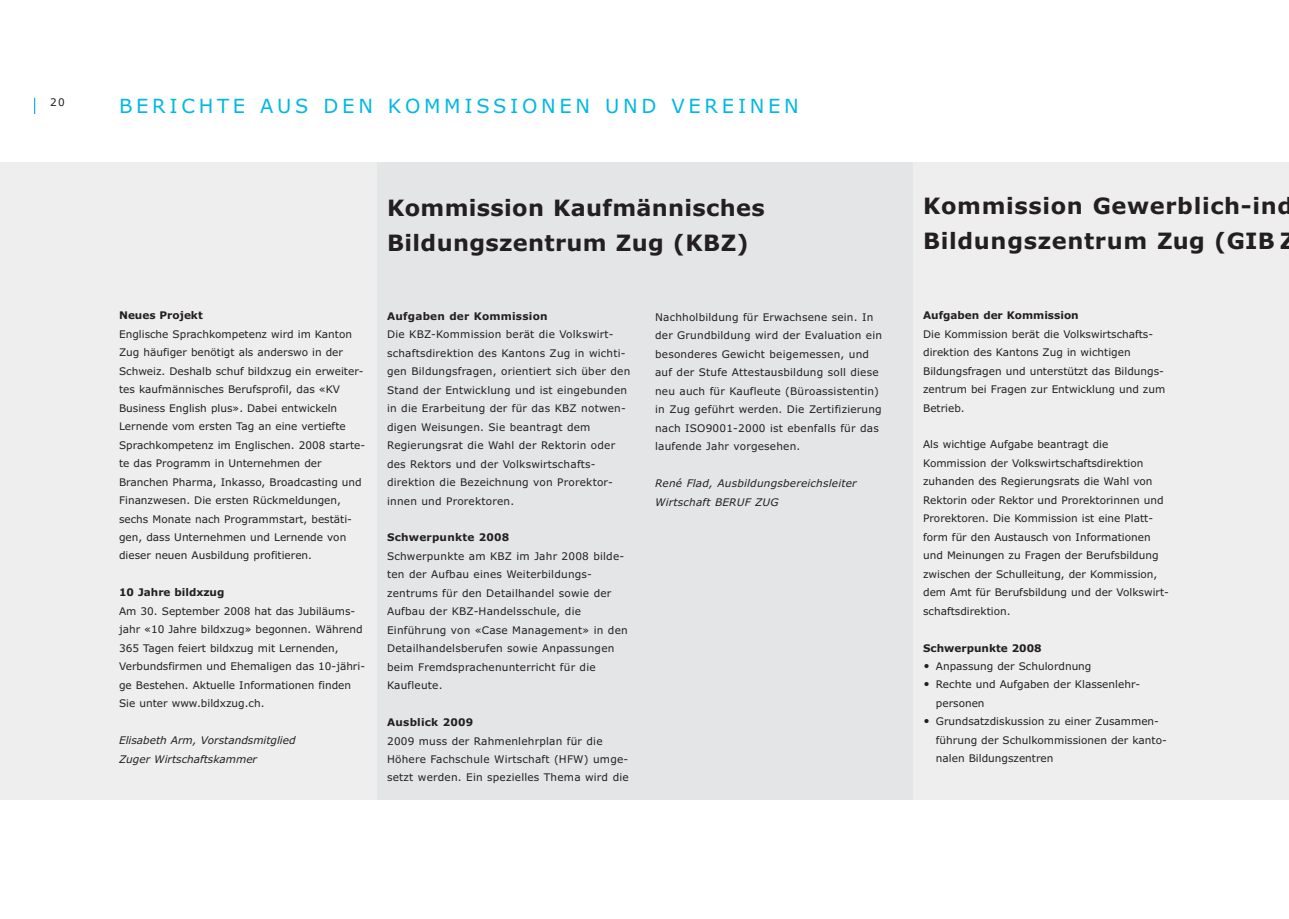
<style>
.page{position:relative;width:1289px;height:919px;background:#fff}
.page>*{position:absolute;margin:0;border:0;box-sizing:border-box;transform-origin:0 0}
.t1{font:700 22.5px/34.5px "Verdana";letter-spacing:.015em;color:#231f20}
.t2{font:19.5px "Verdana";letter-spacing:.19em;color:#00b8e4}
.t3{font:10.5px/18.5px "Verdana";color:#231f20}
.t4{font:10.5px/18.5px "Verdana";letter-spacing:.02em;color:#231f20}
.t5{font:700 10.5px "Verdana";color:#231f20}
.t6{font:italic 10.5px/18.5px "Verdana";color:#231f20}
.t7{font:italic 10.5px/18.5px "Verdana";letter-spacing:.02em;color:#231f20}
.t8{font:700 10.5px "Verdana";letter-spacing:.02em;color:#231f20}
</style>
<div class="page">
<div style="left:0;top:163px;width:634px;height:636px;background:#eeeeef"></div>
<div style="left:377px;top:163px;width:535px;height:636px;background:#e4e5e7"></div>
<div style="left:913px;top:163px;width:375px;height:636px;background:#eeeeef"></div>
<svg style="left:34px;top:98px;width:1px;height:16px"></svg>
<p class="t3" style="left:50px;top:93px;width:16px">20</p>
<h2 class="t2" style="left:119px;top:95px;width:681px">BERICHTE AUS DEN KOMMISSIONEN UND VEREINEN</h2>
<p class="t5" style="left:119px;top:310px;width:85px">Neues Projekt</p>
<p class="t3" style="left:119px;top:325px;width:247px">Englische Sprachkompetenz wird im Kanton Zug häufiger benötigt als anderswo in der Schweiz. Deshalb schuf bildxzug ein erweiter&shy;tes kaufmännisches Berufsprofil, das «KV Business English plus». Dabei entwickeln Lernende vom ersten Tag an eine vertiefte Sprachkompetenz im Englischen. 2008 starte&shy;te das Programm in Unternehmen der Branchen Pharma, Inkasso, Broadcasting und Finanzwesen. Die ersten Rückmeldungen, sechs Monate nach Programmstart, bestäti&shy;gen, dass Unternehmen und Lernende von dieser neuen Ausbildung profitieren.</p>
<p class="t5" style="left:119px;top:586px;width:107px">10 Jahre bildxzug</p>
<p class="t3" style="left:119px;top:602px;width:247px">Am 30. September 2008 hat das Jubiläums&shy;jahr «10 Jahre bildxzug» begonnen. Während 365 Tagen feiert bildxzug mit Lernenden, Verbundsfirmen und Ehemaligen das 10-jähri&shy;ge Bestehen. Aktuelle Informationen finden Sie unter www.bildxzug.ch.</p>
<p class="t6" style="left:119px;top:731px;width:178px">Elisabeth Arm, Vorstandsmitglied<br>Zuger Wirtschaftskammer</p>
<h1 class="t1" style="left:387px;top:191px;width:379px">Kommission Kaufmännisches<br>Bildungszentrum Zug (KBZ)</h1>
<p class="t8" style="left:387px;top:310px;width:162px">Aufgaben der Kommission</p>
<p class="t4" style="left:387px;top:325px;width:245px">Die KBZ-Kommission berät die Volkswirt&shy;schaftsdirektion des Kantons Zug in wichti&shy;gen Bildungsfragen, orientiert sich über den Stand der Entwicklung und ist eingebunden in die Erarbeitung der für das KBZ notwen&shy;digen Weisungen. Sie beantragt dem Regierungsrat die Wahl der Rektorin oder des Rektors und der Volkswirtschafts&shy;direktion die Bezeichnung von Prorektor&shy;innen und Prorektoren.</p>
<p class="t8" style="left:387px;top:531px;width:124px">Schwerpunkte 2008</p>
<p class="t4" style="left:387px;top:547px;width:242px">Schwerpunkte am KBZ im Jahr 2008 bilde&shy;ten der Aufbau eines Weiterbildungs&shy;zentrums für den Detailhandel sowie der Aufbau der KBZ-Handelsschule, die Einführung von «Case Management» in den Detailhandelsberufen sowie Anpassungen beim Fremdsprachenunterricht für die Kaufleute.</p>
<p class="t8" style="left:387px;top:716px;width:88px">Ausblick 2009</p>
<p class="t4" style="left:387px;top:731px;width:243px">2009 muss der Rahmenlehrplan für die<br>Höhere Fachschule Wirtschaft (HFW) umge&shy;setzt werden. Ein spezielles Thema wird die</p>
<p class="t4" style="left:655px;top:308px;width:228px">Nachholbildung für Erwachsene sein. In der Grundbildung wird der Evaluation ein besonderes Gewicht beigemessen, und auf der Stufe Attestausbildung soll diese neu auch für Kaufleute (Büroassistentin) in Zug geführt werden. Die Zertifizierung nach ISO9001-2000 ist ebenfalls für das laufende Jahr vorgesehen.</p>
<p class="t7" style="left:655px;top:474px;width:203px">René Flad, Ausbildungsbereichsleiter<br>Wirtschaft BERUF ZUG</p>
<h1 class="t1" style="left:923px;top:189px;width:374px">Kommission Gewerblich-ind<br>Bildungszentrum Zug (GIB Z</h1>
<p class="t5" style="left:923px;top:309px;width:157px">Aufgaben der Kommission</p>
<p class="t3" style="left:923px;top:325px;width:244px">Die Kommission berät die Volkswirtschafts&shy;direktion des Kantons Zug in wichtigen Bildungsfragen und unterstützt das Bildungs&shy;zentrum bei Fragen zur Entwicklung und zum Betrieb.</p>
<p class="t3" style="left:923px;top:435px;width:247px">Als wichtige Aufgabe beantragt die Kommission der Volkswirtschaftsdirektion zuhanden des Regierungsrats die Wahl von Rektorin oder Rektor und Prorektorinnen und Prorektoren. Die Kommission ist eine Platt&shy;form für den Austausch von Informationen und Meinungen zu Fragen der Berufsbildung zwischen der Schulleitung, der Kommission, dem Amt für Berufsbildung und der Volkswirt&shy;schaftsdirektion.</p>
<p class="t5" style="left:923px;top:641px;width:120px">Schwerpunkte 2008</p>
<p class="t3" style="left:935px;top:657px;width:232px">Anpassung der Schulordnung<br>Rechte und Aufgaben der Klassenlehr&shy;personen<br>Grundsatzdiskussion zu einer Zusammen&shy;führung der Schulkommissionen der kanto&shy;nalen Bildungszentren</p>
</div>
